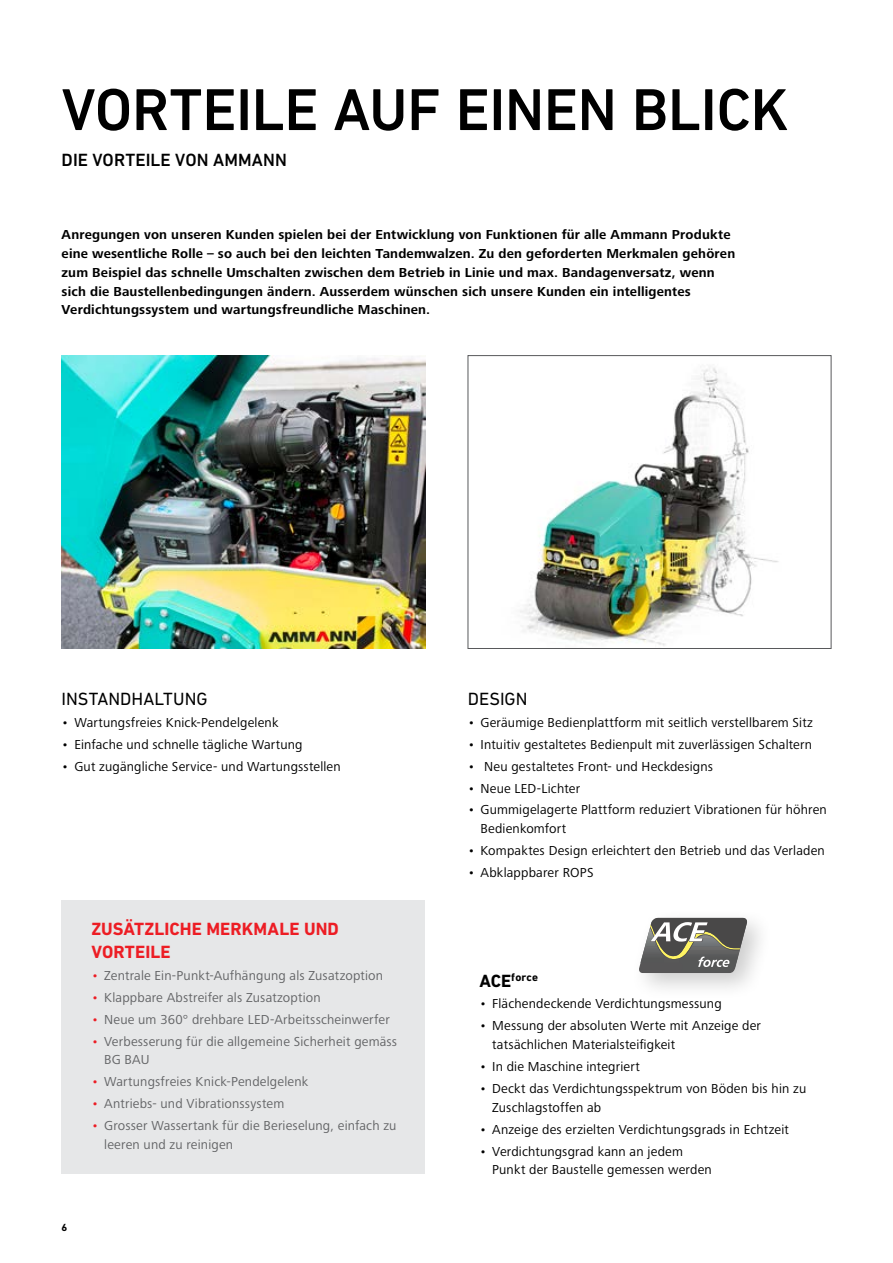
<style>
.page{position:relative;width:893px;height:1263px;background:#fff}
.page>*{position:absolute;margin:0;border:0;box-sizing:border-box;transform-origin:0 0}
.t1{font:500 60px "DIN Next LT Pro";letter-spacing:-.005em;color:#000}
.t2{font:700 18px/22.5px "DIN Next LT Pro";letter-spacing:.005em;color:#ed1d24}
.t3{font:500 18px "DIN Next LT Pro";letter-spacing:.005em;color:#000}
.t4{font:18px "DIN Next LT Pro";color:#000}
.t5{font:13.5px/18.8px "Frutiger Next LTW1 G";letter-spacing:.015em;color:#000}
.t6{font:700 13.5px/18.8px "Frutiger Next LTW1 G";letter-spacing:.015em;color:#000}
.t7{font:13.5px/18.8px "Frutiger Next LTW1 G";letter-spacing:.015em;color:#636466}
.t8{font:700 11.4px "DIN Next LT Pro";letter-spacing:.02em;color:#000}
.t9{font:700 10.5px "DIN Next LT Pro";color:#000}
.s1{color:#ed1d24}
.s2{font-size:18px}
</style>
<div class="page">
<div style="left:62px;top:900px;width:363px;height:274px;background:#e6e7e8"></div>
<div style="left:630px;top:908px;width:144px;height:92px;background:#000;opacity:.2"></div>
<svg style="left:639px;top:918px;width:108px;height:55px;background:#7c7b76"></svg>
<img style="left:62px;top:355px;width:363px;height:294px">
<img style="left:520px;top:367px;width:259px;height:279px">
<div style="left:468px;top:355px;width:363px;height:294px;border:1px solid #58595b"></div>
<h1 class="t1" style="left:62px;top:75px;width:728px">VORTEILE AUF EINEN BLICK</h1>
<h2 class="t3" style="left:62px;top:149px;width:227px">DIE VORTEILE VON AMMANN</h2>
<p class="t6" style="left:62px;top:226px;width:675px">Anregungen von unseren Kunden spielen bei der Entwicklung von Funktionen für alle Ammann Produkte eine wesentliche Rolle – so auch bei den leichten Tandemwalzen. Zu den geforderten Merkmalen gehören zum Beispiel das schnelle Umschalten zwischen dem Betrieb in Linie und max. Bandagenversatz, wenn sich die Baustellenbedingungen ändern. Ausserdem wünschen sich unsere Kunden ein intelligentes Verdichtungssystem und wartungsfreundliche Maschinen.</p>
<h2 class="t4" style="left:62px;top:688px;width:147px">INSTANDHALTUNG</h2>
<p class="t5" style="left:62px;top:713px;width:218px">• Wartungsfreies Knick-Pendelgelenk</p>
<p class="t5" style="left:62px;top:735px;width:242px">• Einfache und schnelle tägliche Wartung</p>
<p class="t5" style="left:62px;top:757px;width:281px">• Gut zugängliche Service- und Wartungsstellen</p>
<h2 class="t2" style="left:91px;top:918px;width:249px">ZUSÄTZLICHE MERKMALE UND<br>VORTEILE</h2>
<p class="t7" style="left:91px;top:966px;width:293px"><span class="s1">•</span> Zentrale Ein-Punkt-Aufhängung als Zusatzoption</p>
<p class="t7" style="left:91px;top:988px;width:231px"><span class="s1">•</span> Klappbare Abstreifer als Zusatzoption</p>
<p class="t7" style="left:91px;top:1010px;width:300px"><span class="s1">•</span> Neue um 360° drehbare LED-Arbeitsscheinwerfer</p>
<p class="t7" style="left:104px;top:1032px;width:294px;text-indent:-13px"><span class="s1">•</span> Verbesserung für die allgemeine Sicherheit gemäss<br>BG BAU</p>
<p class="t7" style="left:91px;top:1073px;width:218px"><span class="s1">•</span> Wartungsfreies Knick-Pendelgelenk</p>
<p class="t7" style="left:91px;top:1095px;width:194px"><span class="s1">•</span> Antriebs- und Vibrationssystem</p>
<p class="t7" style="left:104px;top:1117px;width:294px;text-indent:-13px"><span class="s1">•</span> Grosser Wassertank für die Berieselung, einfach zu leeren und zu reinigen</p>
<p class="t9" style="left:62px;top:1221px;width:7px">6</p>
<h2 class="t4" style="left:468px;top:688px;width:61px">DESIGN</h2>
<p class="t5" style="left:468px;top:713px;width:347px">• Geräumige Bedienplattform mit seitlich verstellbarem Sitz</p>
<p class="t5" style="left:468px;top:735px;width:346px">• Intuitiv gestaltetes Bedienpult mit zuverlässigen Schaltern</p>
<p class="t5" style="left:468px;top:757px;width:247px">• Neu gestaltetes Front- und Heckdesigns</p>
<p class="t5" style="left:468px;top:779px;width:114px">• Neue LED-Lichter</p>
<p class="t5" style="left:480px;top:801px;width:348px;text-indent:-13px">• Gummigelagerte Plattform reduziert Vibrationen für höhren<br>Bedienkomfort</p>
<p class="t5" style="left:468px;top:842px;width:359px">• Kompaktes Design erleichtert den Betrieb und das Verladen</p>
<p class="t5" style="left:468px;top:864px;width:127px">• Abklappbarer ROPS</p>
<p class="t8" style="left:479px;top:970px;width:60px"><span class="s2">ACE</span>force</p>
<p class="t5" style="left:479px;top:995px;width:244px">• Flächendeckende Verdichtungsmessung</p>
<p class="t5" style="left:492px;top:1017px;width:270px;text-indent:-13px">• Messung der absoluten Werte mit Anzeige der tatsächlichen Materialsteifigkeit</p>
<p class="t5" style="left:479px;top:1058px;width:162px">• In die Maschine integriert</p>
<p class="t5" style="left:492px;top:1079px;width:316px;text-indent:-13px">• Deckt das Verdichtungsspektrum von Böden bis hin zu<br>Zuschlagstoffen ab</p>
<p class="t5" style="left:479px;top:1120px;width:311px">• Anzeige des erzielten Verdichtungsgrads in Echtzeit</p>
<p class="t5" style="left:492px;top:1142px;width:221px;text-indent:-13px">• Verdichtungsgrad kann an jedem<br>Punkt der Baustelle gemessen werden</p>
</div>
